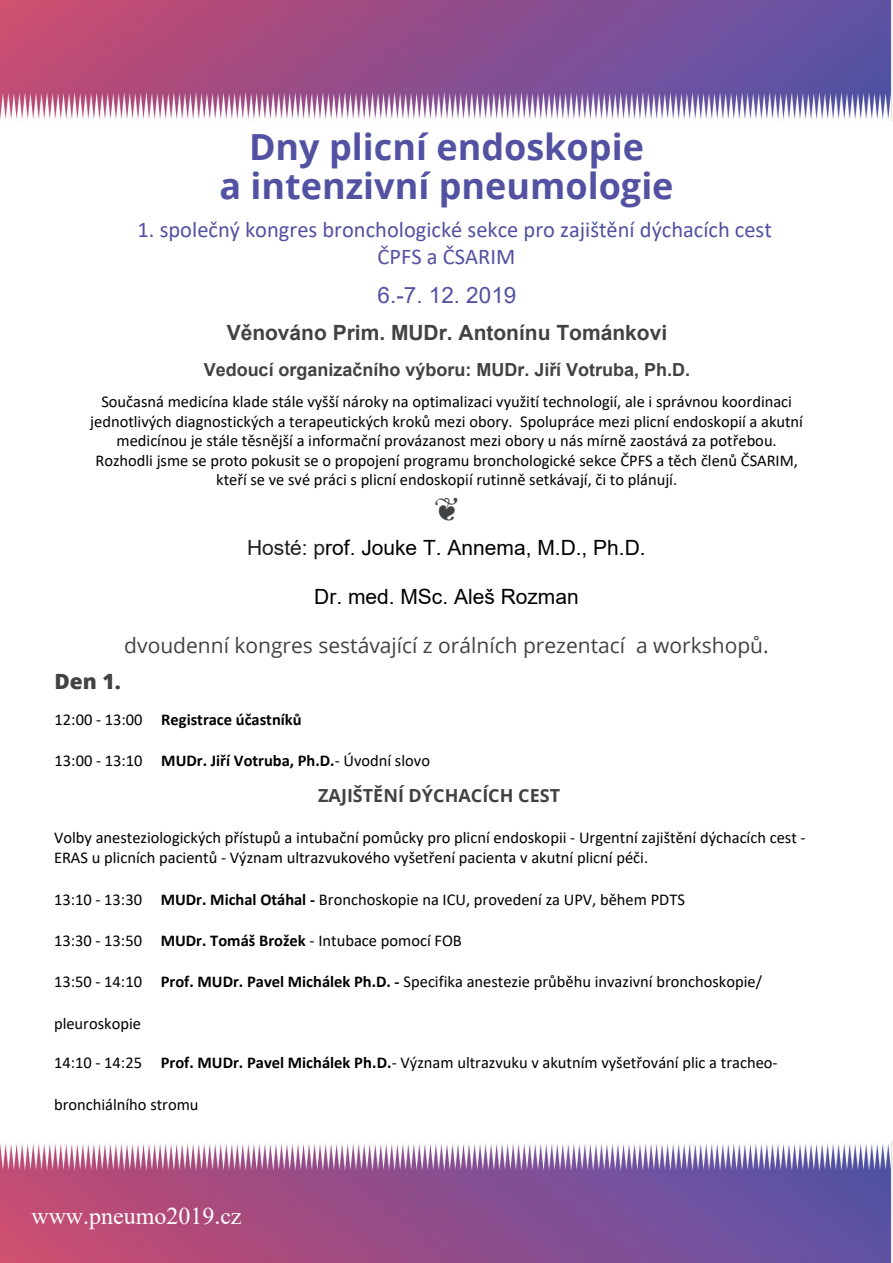
<style>
.page{position:relative;width:893px;height:1263px;background:#fff}
.page>*{position:absolute;margin:0;border:0;box-sizing:border-box;transform-origin:0 0}
.t1{font:700 36px/39px "Open Sans";color:#5251a2;text-align:center}
.t2{font:24px "Times New Roman";color:#fff}
.t3{font:22.5px/27px "Calibri";color:#5251a2}
.t4{font:22.5px "Arial";color:#5251a2}
.t5{font:21px "Open Sans";color:#414243}
.t6{font:21px "Arial";color:#000}
.t7{font:700 21px "Arial";color:#414243}
.t8{font:800 21px "Open Sans";color:#414243}
.t9{font:700 18px "Arial";color:#414243}
.t10{font:700 18px "Open Sans";color:#414243}
.t11{font:16.5px/19.4px "Calibri";color:#000;text-align:center}
.t12{font:700 16.5px "Calibri";color:#000}
.s1{color:#231f20}
.s2{font-weight:400}
.s3{font-weight:700}
</style>
<div class="page">
<img style="left:0;top:0;width:893px;height:122px">
<img style="left:0;top:1141px;width:893px;height:122px">
<h1 class="t1" style="left:219px;top:126px;width:456px">Dny plicní endoskopie<br>a intenzivní pneumologie</h1>
<h3 class="t3" style="left:378px;top:217px;width:396px;text-indent:-240px">1. společný kongres bronchologické sekce pro zajištění dýchacích cest<br>ČPFS a ČSARIM</h3>
<h3 class="t4" style="left:378px;top:284px;width:140px">6.-7. 12. 2019</h3>
<p class="t7" style="left:227px;top:322px;width:442px">Věnováno Prim. MUDr. Antonínu Tománkovi</p>
<p class="t9" style="left:204px;top:361px;width:488px">Vedoucí organizačního výboru: MUDr. Jiří Votruba, Ph.D.</p>
<p class="t11" style="left:90px;top:393px;width:714px">Současná medicína klade stále vyšší nároky na optimalizaci využití technologií, ale i správnou koordinaci jednotlivých diagnostických a terapeutických kroků mezi obory. Spolupráce mezi plicní endoskopií a akutní medicínou je stále těsnější a informační provázanost mezi obory u nás mírně zaostává za potřebou.<br>Rozhodli jsme se proto pokusit se o propojení programu bronchologické sekce ČPFS a těch členů ČSARIM, kteří se ve své práci s plicní endoskopií rutinně setkávají, či to plánují.</p>
<p class="t6" style="left:247px;top:537px;width:400px"><span class="s1">Hosté: p</span>rof. Jouke T. Annema, M.D., Ph.D.</p>
<p class="t6" style="left:314px;top:586px;width:266px">Dr. med. MSc. Aleš Rozman</p>
<p class="t5" style="left:124px;top:631px;width:646px">dvoudenní kongres sestávající z orálních prezentací a workshopů.</p>
<p class="t8" style="left:55px;top:666px;width:68px">Den 1.</p>
<p class="t12" style="left:55px;top:711px;width:249px"><span class="s2">12:00 - 13:00</span> Registrace účastníků</p>
<p class="t11" style="left:55px;top:751px;width:377px">13:00 - 13:10 <span class="s3">MUDr. Jiří Votruba, Ph.D.</span>- Úvodní slovo</p>
<p class="t10" style="left:318px;top:783px;width:243px">ZAJIŠTĚNÍ DÝCHACÍCH CEST</p>
<p class="t11" style="left:54px;top:829px;width:753px;line-height:19.8px;text-align:left">Volby anesteziologických přístupů a intubační pomůcky pro plicní endoskopii - Urgentní zajištění dýchacích cest -<br>ERAS u plicních pacientů - Význam ultrazvukového vyšetření pacienta v akutní plicní péči.</p>
<p class="t11" style="left:54px;top:890px;width:632px">13:10 - 13:30 <span class="s3">MUDr. Michal Otáhal -</span> Bronchoskopie na ICU, provedení za UPV, během PDTS</p>
<p class="t11" style="left:54px;top:931px;width:409px">13:30 - 13:50 <span class="s3">MUDr. Tomáš Brožek</span> - Intubace pomocí FOB</p>
<p class="t11" style="left:54px;top:973px;width:710px">13:50 - 14:10 <span class="s3">Prof. MUDr. Pavel Michálek Ph.D. -</span> Specifika anestezie průběhu invazivní bronchoskopie/</p>
<p class="t11" style="left:54px;top:1014px;width:89px">pleuroskopie</p>
<p class="t11" style="left:54px;top:1054px;width:725px">14:10 - 14:25 <span class="s3">Prof. MUDr. Pavel Michálek Ph.D.</span>- Význam ultrazvuku v akutním vyšetřování plic a tracheo-</p>
<p class="t11" style="left:54px;top:1095px;width:146px">bronchiálního stromu</p>
<h2 class="t2" style="left:31px;top:1204px;width:212px">www.pneumo2019.cz</h2>
</div>
